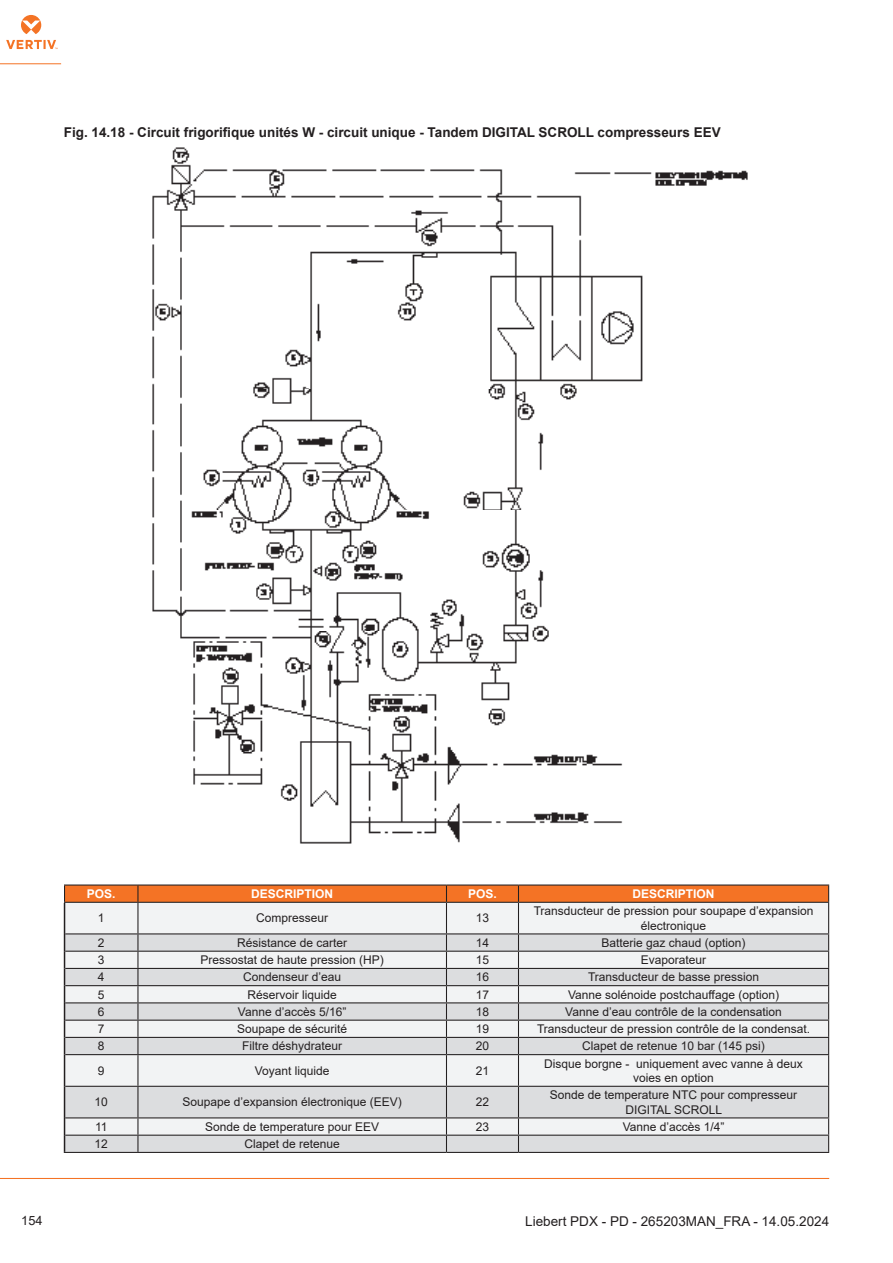
<style>
.page{position:relative;width:893px;height:1263px;background:#fff}
.page>*{position:absolute;margin:0;border:0;box-sizing:border-box;transform-origin:0 0}
.body_text{font:700 13.5px "Arial";color:#231f20}
.t1{font:13.5px "Arial";color:#231f20}
.t2{font:12.75px "Arial";color:#231f20}
.body_text-2{font:12px/14.4px "Arial";color:#231f20;text-align:center}
.Head_table_text{font:700 12px "Arial";color:#fff}
</style>
<div class="page">
<hr style="left:0;top:1178px;width:829px;height:1px;background:#f47325">
<svg style="left:6px;top:15px;width:52px;height:34px"></svg>
<hr style="left:0;top:64px;width:61px;height:1px;background:#f47325">
<div style="left:65px;top:903px;width:763px;height:30px;background:#f2f3f4"></div>
<svg style="left:65px;top:934px;width:763px;height:218px;fill:#dcdddf"></svg>
<hr style="left:64px;top:884px;width:74px;height:1px;background:#231f20">
<hr style="left:138px;top:884px;width:308px;height:1px;background:#231f20">
<hr style="left:446px;top:884px;width:72px;height:1px;background:#231f20">
<hr style="left:518px;top:884px;width:311px;height:1px;background:#231f20">
<svg style="left:64px;top:885px;width:765px;height:17px;background:#e96e24"></svg>
<hr style="left:64px;top:902px;width:74px;height:1px;background:#231f20">
<hr style="left:138px;top:902px;width:308px;height:1px;background:#231f20">
<hr style="left:137px;top:903px;width:1px;height:30px;background:#231f20">
<hr style="left:446px;top:902px;width:72px;height:1px;background:#231f20">
<hr style="left:446px;top:903px;width:1px;height:30px;background:#231f20">
<hr style="left:518px;top:902px;width:311px;height:1px;background:#231f20">
<hr style="left:518px;top:903px;width:1px;height:30px;background:#231f20">
<hr style="left:828px;top:903px;width:1px;height:30px;background:#231f20">
<hr style="left:65px;top:933px;width:73px;height:1px;background:#231f20">
<hr style="left:138px;top:933px;width:308px;height:1px;background:#231f20">
<hr style="left:446px;top:933px;width:72px;height:1px;background:#231f20">
<hr style="left:518px;top:933px;width:311px;height:1px;background:#231f20">
<hr style="left:65px;top:951px;width:73px;height:1px;background:#231f20">
<hr style="left:138px;top:951px;width:308px;height:1px;background:#231f20">
<hr style="left:446px;top:951px;width:72px;height:1px;background:#231f20">
<hr style="left:518px;top:951px;width:311px;height:1px;background:#231f20">
<hr style="left:65px;top:968px;width:73px;height:1px;background:#231f20">
<hr style="left:138px;top:968px;width:308px;height:1px;background:#231f20">
<hr style="left:446px;top:968px;width:72px;height:1px;background:#231f20">
<hr style="left:518px;top:968px;width:311px;height:1px;background:#231f20">
<hr style="left:65px;top:985px;width:73px;height:1px;background:#231f20">
<hr style="left:138px;top:985px;width:308px;height:1px;background:#231f20">
<hr style="left:446px;top:985px;width:72px;height:1px;background:#231f20">
<hr style="left:518px;top:985px;width:311px;height:1px;background:#231f20">
<hr style="left:65px;top:1002px;width:73px;height:1px;background:#231f20">
<hr style="left:138px;top:1002px;width:308px;height:1px;background:#231f20">
<hr style="left:446px;top:1002px;width:72px;height:1px;background:#231f20">
<hr style="left:518px;top:1002px;width:311px;height:1px;background:#231f20">
<hr style="left:65px;top:1019px;width:73px;height:2px;background:#231f20">
<hr style="left:138px;top:1019px;width:308px;height:2px;background:#231f20">
<hr style="left:446px;top:1019px;width:72px;height:2px;background:#231f20">
<hr style="left:518px;top:1019px;width:311px;height:2px;background:#231f20">
<hr style="left:65px;top:1037px;width:73px;height:1px;background:#231f20">
<hr style="left:138px;top:1037px;width:308px;height:1px;background:#231f20">
<svg style="left:137px;top:934px;width:1px;height:120px"></svg>
<hr style="left:446px;top:1037px;width:72px;height:1px;background:#231f20">
<svg style="left:446px;top:934px;width:1px;height:120px"></svg>
<hr style="left:518px;top:1037px;width:311px;height:1px;background:#231f20">
<svg style="left:518px;top:934px;width:1px;height:120px"></svg>
<svg style="left:828px;top:934px;width:1px;height:120px"></svg>
<hr style="left:65px;top:1054px;width:73px;height:1px;background:#231f20">
<hr style="left:138px;top:1054px;width:308px;height:1px;background:#231f20">
<hr style="left:137px;top:1055px;width:1px;height:31px;background:#231f20">
<hr style="left:446px;top:1054px;width:72px;height:1px;background:#231f20">
<hr style="left:446px;top:1055px;width:1px;height:31px;background:#231f20">
<hr style="left:518px;top:1054px;width:311px;height:1px;background:#231f20">
<hr style="left:518px;top:1055px;width:1px;height:31px;background:#231f20">
<hr style="left:828px;top:1055px;width:1px;height:31px;background:#231f20">
<hr style="left:65px;top:1086px;width:73px;height:1px;background:#231f20">
<hr style="left:138px;top:1086px;width:308px;height:1px;background:#231f20">
<hr style="left:137px;top:1087px;width:1px;height:30px;background:#231f20">
<hr style="left:446px;top:1086px;width:72px;height:1px;background:#231f20">
<hr style="left:446px;top:1087px;width:1px;height:30px;background:#231f20">
<hr style="left:518px;top:1086px;width:311px;height:1px;background:#231f20">
<hr style="left:518px;top:1087px;width:1px;height:30px;background:#231f20">
<hr style="left:828px;top:1087px;width:1px;height:30px;background:#231f20">
<hr style="left:65px;top:1117px;width:73px;height:1px;background:#231f20">
<hr style="left:138px;top:1117px;width:308px;height:1px;background:#231f20">
<hr style="left:446px;top:1117px;width:72px;height:1px;background:#231f20">
<hr style="left:518px;top:1117px;width:311px;height:1px;background:#231f20">
<hr style="left:65px;top:1134px;width:73px;height:2px;background:#231f20">
<hr style="left:138px;top:1134px;width:308px;height:2px;background:#231f20">
<svg style="left:137px;top:1118px;width:1px;height:34px"></svg>
<hr style="left:446px;top:1134px;width:72px;height:2px;background:#231f20">
<svg style="left:446px;top:1118px;width:1px;height:34px"></svg>
<hr style="left:518px;top:1134px;width:311px;height:2px;background:#231f20">
<svg style="left:518px;top:1118px;width:1px;height:34px"></svg>
<svg style="left:828px;top:1118px;width:1px;height:34px"></svg>
<hr style="left:64px;top:1152px;width:74px;height:1px;background:#231f20">
<hr style="left:138px;top:1152px;width:308px;height:1px;background:#231f20">
<hr style="left:446px;top:1152px;width:72px;height:1px;background:#231f20">
<hr style="left:518px;top:1152px;width:311px;height:1px;background:#231f20">
<hr style="left:64px;top:903px;width:1px;height:31px;background:#231f20">
<svg style="left:64px;top:934px;width:1px;height:121px"></svg>
<hr style="left:64px;top:1055px;width:1px;height:31px;background:#231f20">
<hr style="left:64px;top:1086px;width:1px;height:32px;background:#231f20">
<svg style="left:64px;top:1118px;width:1px;height:34px"></svg>
<img style="left:152px;top:147px;width:596px;height:697px">
<p class="body_text" style="left:64px;top:123px;width:658px">Fig. 14.18 - Circuit frigorifique unités W - circuit unique - Tandem DIGITAL SCROLL compresseurs EEV</p>
<p class="Head_table_text" style="left:87px;top:885px;width:30px">POS.</p>
<p class="Head_table_text" style="left:251px;top:885px;width:84px">DESCRIPTION</p>
<p class="Head_table_text" style="left:468px;top:885px;width:30px">POS.</p>
<p class="Head_table_text" style="left:633px;top:885px;width:84px">DESCRIPTION</p>
<p class="body_text-2" style="left:98px;top:911px;width:8px">1</p>
<p class="body_text-2" style="left:256px;top:911px;width:74px">Compresseur</p>
<p class="body_text-2" style="left:476px;top:911px;width:15px">13</p>
<p class="body_text-2" style="left:534px;top:904px;width:281px">Transducteur de pression pour soupape d’expansion électronique</p>
<p class="body_text-2" style="left:98px;top:935px;width:8px">2</p>
<p class="body_text-2" style="left:237px;top:935px;width:112px">Résistance de carter</p>
<p class="body_text-2" style="left:476px;top:935px;width:15px">14</p>
<p class="body_text-2" style="left:601px;top:935px;width:146px">Batterie gaz chaud (option)</p>
<p class="body_text-2" style="left:98px;top:953px;width:8px">3</p>
<p class="body_text-2" style="left:200px;top:953px;width:185px">Pressostat de haute pression (HP)</p>
<p class="body_text-2" style="left:476px;top:953px;width:15px">15</p>
<p class="body_text-2" style="left:641px;top:953px;width:67px">Evaporateur</p>
<p class="body_text-2" style="left:98px;top:970px;width:8px">4</p>
<p class="body_text-2" style="left:243px;top:970px;width:100px">Condenseur d’eau</p>
<p class="body_text-2" style="left:476px;top:970px;width:15px">16</p>
<p class="body_text-2" style="left:588px;top:970px;width:172px">Transducteur de basse pression</p>
<p class="body_text-2" style="left:98px;top:987px;width:8px">5</p>
<p class="body_text-2" style="left:248px;top:987px;width:91px">Réservoir liquide</p>
<p class="body_text-2" style="left:476px;top:987px;width:15px">17</p>
<p class="body_text-2" style="left:568px;top:987px;width:212px">Vanne solénoide postchauffage (option)</p>
<p class="body_text-2" style="left:98px;top:1004px;width:8px">6</p>
<p class="body_text-2" style="left:238px;top:1004px;width:110px">Vanne d’accès 5/16”</p>
<p class="body_text-2" style="left:476px;top:1004px;width:15px">18</p>
<p class="body_text-2" style="left:565px;top:1004px;width:218px">Vanne d’eau contrôle de la condensation</p>
<p class="body_text-2" style="left:98px;top:1022px;width:8px">7</p>
<p class="body_text-2" style="left:237px;top:1022px;width:112px">Soupape de sécurité</p>
<p class="body_text-2" style="left:476px;top:1022px;width:15px">19</p>
<p class="body_text-2" style="left:537px;top:1022px;width:275px">Transducteur de pression contrôle de la condensat.</p>
<p class="body_text-2" style="left:98px;top:1039px;width:8px">8</p>
<p class="body_text-2" style="left:242px;top:1039px;width:102px">Filtre déshydrateur</p>
<p class="body_text-2" style="left:476px;top:1039px;width:15px">20</p>
<p class="body_text-2" style="left:582px;top:1039px;width:184px">Clapet de retenue 10 bar (145 psi)</p>
<p class="body_text-2" style="left:98px;top:1063px;width:8px">9</p>
<p class="body_text-2" style="left:255px;top:1063px;width:76px">Voyant liquide</p>
<p class="body_text-2" style="left:476px;top:1063px;width:15px">21</p>
<p class="body_text-2" style="left:544px;top:1056px;width:260px">Disque borgne - uniquement avec vanne à deux voies en option</p>
<p class="body_text-2" style="left:95px;top:1095px;width:15px">10</p>
<p class="body_text-2" style="left:182px;top:1095px;width:221px">Soupape d’expansion électronique (EEV)</p>
<p class="body_text-2" style="left:476px;top:1095px;width:15px">22</p>
<p class="body_text-2" style="left:550px;top:1088px;width:249px">Sonde de temperature NTC pour compresseur<br>DIGITAL SCROLL</p>
<p class="body_text-2" style="left:95px;top:1119px;width:14px">11</p>
<p class="body_text-2" style="left:205px;top:1119px;width:176px">Sonde de temperature pour EEV</p>
<p class="body_text-2" style="left:476px;top:1119px;width:15px">23</p>
<p class="body_text-2" style="left:623px;top:1119px;width:103px">Vanne d’accès 1/4”</p>
<p class="body_text-2" style="left:95px;top:1137px;width:15px">12</p>
<p class="body_text-2" style="left:245px;top:1137px;width:97px">Clapet de retenue</p>
<p class="t2" style="left:21px;top:1212px;width:23px">154</p>
<p class="t1" style="left:525px;top:1211px;width:305px">Liebert PDX - PD - 265203MAN_FRA - 14.05.2024</p>
</div>
